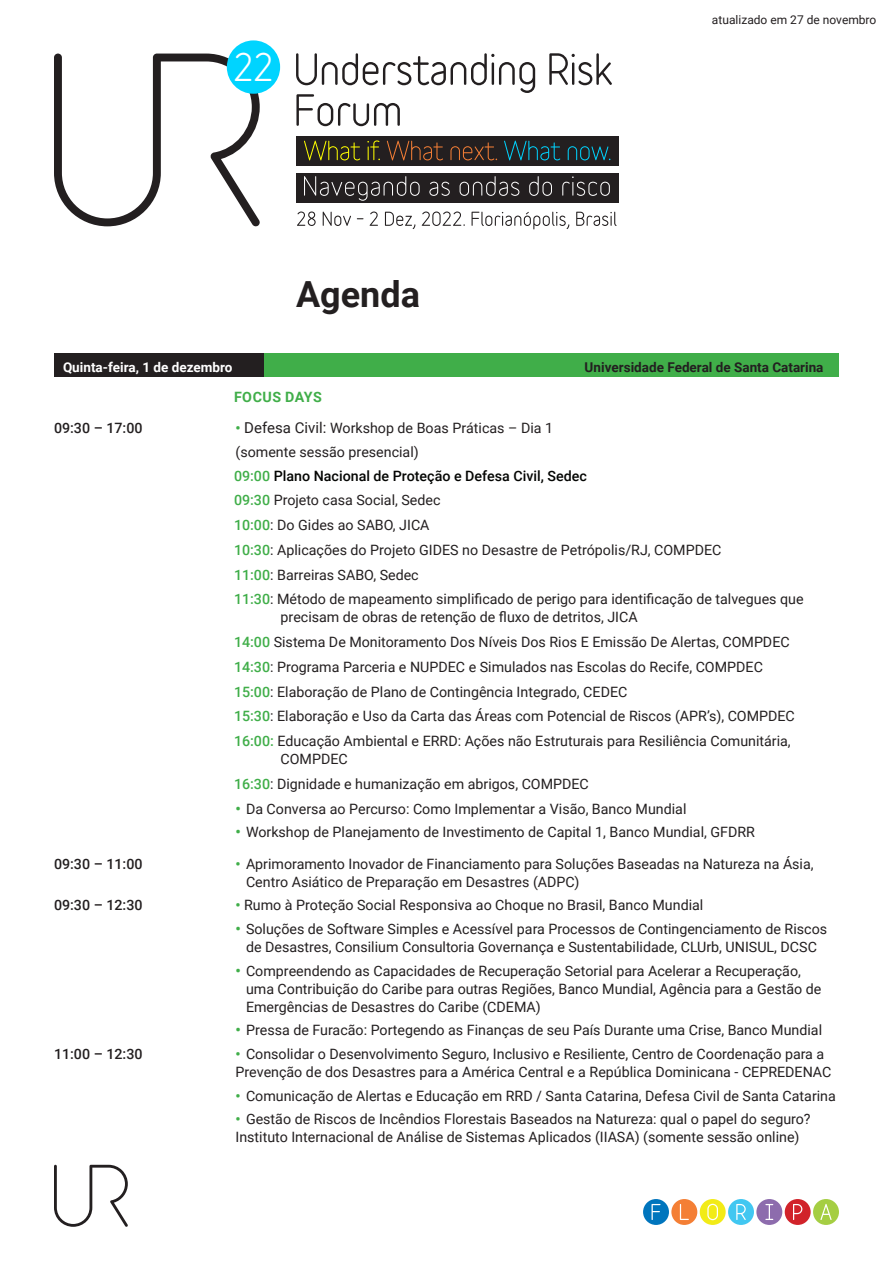
<style>
.page{position:relative;width:893px;height:1263px;background:#fff}
.page>*{position:absolute;margin:0;border:0;box-sizing:border-box;transform-origin:0 0}
.t1{font:700 36px "Roboto";color:#231f20}
.t2{font:700 36px "Variable";color:#fff}
.t3{font:14.25px/18px "Roboto";color:#231f20}
.t4{font:500 14.25px "Roboto";color:#040503}
.t5{font:500 14.25px "Roboto";color:#231f20}
.t6{font:700 14.25px "Roboto";letter-spacing:.035em;color:#40ae49}
.t7{font:700 13.5px "Roboto";color:#231f20}
.t8{font:700 13.5px "Roboto";color:#fff}
.t9{font:12px "Roboto";color:#231f20}
.s1{font-weight:700;color:#40ae49}
.s2{font-size:15px}
.s3{color:#40ae49}
.s4{font-weight:500;color:#40ae49}
.s5{font-weight:700;font-size:15px;color:#40ae49}
</style>
<div class="page">
<div style="left:236px;top:353px;width:603px;height:24px;background:#40ae49"></div>
<div style="left:54px;top:353px;width:210px;height:24px;background:#231f20"></div>
<svg style="left:296px;top:53px;width:316px;height:73px"></svg>
<svg style="left:54px;top:54px;width:206px;height:173px"></svg>
<div style="left:227px;top:40px;width:53px;height:54px;background:#00d4ff;border-radius:50%"></div>
<div style="left:296px;top:136px;width:322px;height:30px;background:#231f20"></div>
<svg style="left:504px;top:141px;width:106px;height:19px"></svg>
<svg style="left:387px;top:141px;width:110px;height:19px"></svg>
<svg style="left:304px;top:140px;width:76px;height:20px"></svg>
<div style="left:296px;top:174px;width:322px;height:29px;background:#231f20"></div>
<svg style="left:304px;top:176px;width:306px;height:25px"></svg>
<svg style="left:297px;top:211px;width:319px;height:18px"></svg>
<div style="left:643px;top:1199px;width:26px;height:26px;background:#0075bd;border-radius:50%"></div>
<svg style="left:651px;top:1204px;width:9px;height:16px"></svg>
<div style="left:671px;top:1199px;width:26px;height:26px;background:#f47f35;border-radius:50%"></div>
<svg style="left:680px;top:1204px;width:9px;height:16px"></svg>
<div style="left:700px;top:1199px;width:26px;height:26px;background:#f2eb17;border-radius:50%"></div>
<svg style="left:707px;top:1204px;width:11px;height:16px"></svg>
<div style="left:728px;top:1199px;width:26px;height:26px;background:#41c7f1;border-radius:50%"></div>
<svg style="left:736px;top:1204px;width:10px;height:16px"></svg>
<div style="left:756px;top:1199px;width:26px;height:26px;background:#8d6cad;border-radius:50%"></div>
<svg style="left:765px;top:1204px;width:8px;height:16px"></svg>
<div style="left:785px;top:1199px;width:26px;height:26px;background:#d1232a;border-radius:50%"></div>
<svg style="left:793px;top:1204px;width:9px;height:16px"></svg>
<div style="left:813px;top:1199px;width:26px;height:26px;background:#a5ce43;border-radius:50%"></div>
<svg style="left:820px;top:1204px;width:12px;height:16px"></svg>
<svg style="left:54px;top:1165px;width:74px;height:62px"></svg>
<p class="t2" style="left:233px;top:53px;width:42px">22</p>
<p class="t1" style="left:296px;top:268px;width:125px">Agenda</p>
<p class="t9" style="left:712px;top:12px;width:166px">atualizado em 27 de novembro</p>
<p class="t8" style="left:63px;top:358px;width:171px">Quinta-feira, 1 de dezembro</p>
<p class="t7" style="left:585px;top:358px;width:240px">Universidade Federal de Santa Catarina</p>
<p class="t6" style="left:234px;top:387px;width:89px">FOCUS DAYS</p>
<p class="t5" style="left:54px;top:418px;width:90px">09:30 – 17:00</p>
<p class="t3" style="left:236px;top:419px;width:319px"><span class="s1">•</span> <span class="s2">Defesa Civil:</span> Workshop de Boas Práticas – Dia 1</p>
<p class="t3" style="left:236px;top:442px;width:185px">(somente sessão presencial)</p>
<p class="t4" style="left:234px;top:465px;width:354px"><span class="s3">09:00</span> Plano Nacional de Proteção e Defesa Civil, Sedec</p>
<p class="t3" style="left:234px;top:491px;width:208px"><span class="s4">09:30</span> Projeto casa Social, Sedec</p>
<p class="t3" style="left:234px;top:515px;width:197px"><span class="s4">10:00</span>: Do Gides ao SABO, JICA</p>
<p class="t3" style="left:234px;top:540px;width:489px"><span class="s4">10:30</span>: Aplicações do Projeto GIDES no Desastre de Petrópolis/RJ, COMPDEC</p>
<p class="t3" style="left:234px;top:565px;width:186px"><span class="s4">11:00</span>: Barreiras SABO, Sedec</p>
<p class="t3" style="left:280px;top:590px;width:525px;text-indent:-46px"><span class="s4">11:30</span>: Método de mapeamento simplificado de perigo para identificação de talvegues que precisam de obras de retenção de fluxo de detritos, JICA</p>
<p class="t3" style="left:234px;top:632px;width:557px"><span class="s4">14:00</span> Sistema De Monitoramento Dos Níveis Dos Rios E Emissão De Alertas, COMPDEC</p>
<p class="t3" style="left:234px;top:657px;width:530px"><span class="s4">14:30</span>: Programa Parceria e NUPDEC e Simulados nas Escolas do Recife, COMPDEC</p>
<p class="t3" style="left:234px;top:682px;width:395px"><span class="s4">15:00</span>: Elaboração de Plano de Contingência Integrado, CEDEC</p>
<p class="t3" style="left:234px;top:707px;width:562px"><span class="s4">15:30</span>: Elaboração e Uso da Carta das Áreas com Potencial de Riscos (APR’s), COMPDEC</p>
<p class="t3" style="left:280px;top:731px;width:512px;text-indent:-46px"><span class="s4">16:00:</span> Educação Ambiental e ERRD: Ações não Estruturais para Resiliência Comunitária,<br>COMPDEC</p>
<p class="t3" style="left:234px;top:774px;width:356px"><span class="s4">16:30</span>: Dignidade e humanização em abrigos, COMPDEC</p>
<p class="t3" style="left:236px;top:799px;width:452px"><span class="s5">•</span> Da Conversa ao Percurso: Como Implementar a Visão, Banco Mundial</p>
<p class="t3" style="left:236px;top:823px;width:521px"><span class="s5">•</span> Workshop de Planejamento de Investimento de Capital 1, Banco Mundial, GFDRR</p>
<p class="t5" style="left:54px;top:854px;width:90px">09:30 – 11:00</p>
<p class="t3" style="left:246px;top:854px;width:569px;text-indent:-11px"><span class="s1">•</span> Aprimoramento Inovador de Financiamento para Soluções Baseadas na Natureza na Ásia,<br>Centro Asiático de Preparação em Desastres (ADPC)</p>
<p class="t5" style="left:54px;top:895px;width:90px">09:30 – 12:30</p>
<p class="t3" style="left:236px;top:896px;width:469px"><span class="s1">•</span> Rumo à Proteção Social Responsiva ao Choque no Brasil, Banco Mundial</p>
<p class="t3" style="left:236px;top:919px;width:593px;text-align:center"><span class="s5">•</span> Soluções de Software Simples e Acessível para Processos de Contingenciamento de Riscos de Desastres, Consilium Consultoria Governança e Sustentabilidade, CLUrb, UNISUL, DCSC</p>
<p class="t3" style="left:246px;top:961px;width:577px;text-indent:-10px"><span class="s5">•</span> Compreendendo as Capacidades de Recuperação Setorial para Acelerar a Recuperação, uma Contribuição do Caribe para outras Regiões, Banco Mundial, Agência para a Gestão de<br>Emergências de Desastres do Caribe (CDEMA)</p>
<p class="t3" style="left:236px;top:1021px;width:588px"><span class="s5">•</span> Pressa de Furacão: Portegendo as Finanças de seu País Durante uma Crise, Banco Mundial</p>
<p class="t5" style="left:54px;top:1044px;width:90px">11:00 – 12:30</p>
<p class="t3" style="left:236px;top:1044px;width:597px"><span class="s1">•</span> Consolidar o Desenvolvimento Seguro, Inclusivo e Resiliente, Centro de Coordenação para a<br>Prevenção de dos Desastres para a América Central e a República Dominicana - CEPREDENAC</p>
<p class="t3" style="left:236px;top:1086px;width:602px"><span class="s1">•</span> Comunicação de Alertas e Educação em RRD / Santa Catarina, Defesa Civil de Santa Catarina</p>
<p class="t3" style="left:236px;top:1110px;width:577px"><span class="s1">•</span> Gestão de Riscos de Incêndios Florestais Baseados na Natureza: qual o papel do seguro?<br>Instituto Internacional de Análise de Sistemas Aplicados (IIASA) (somente sessão online)</p>
</div>
